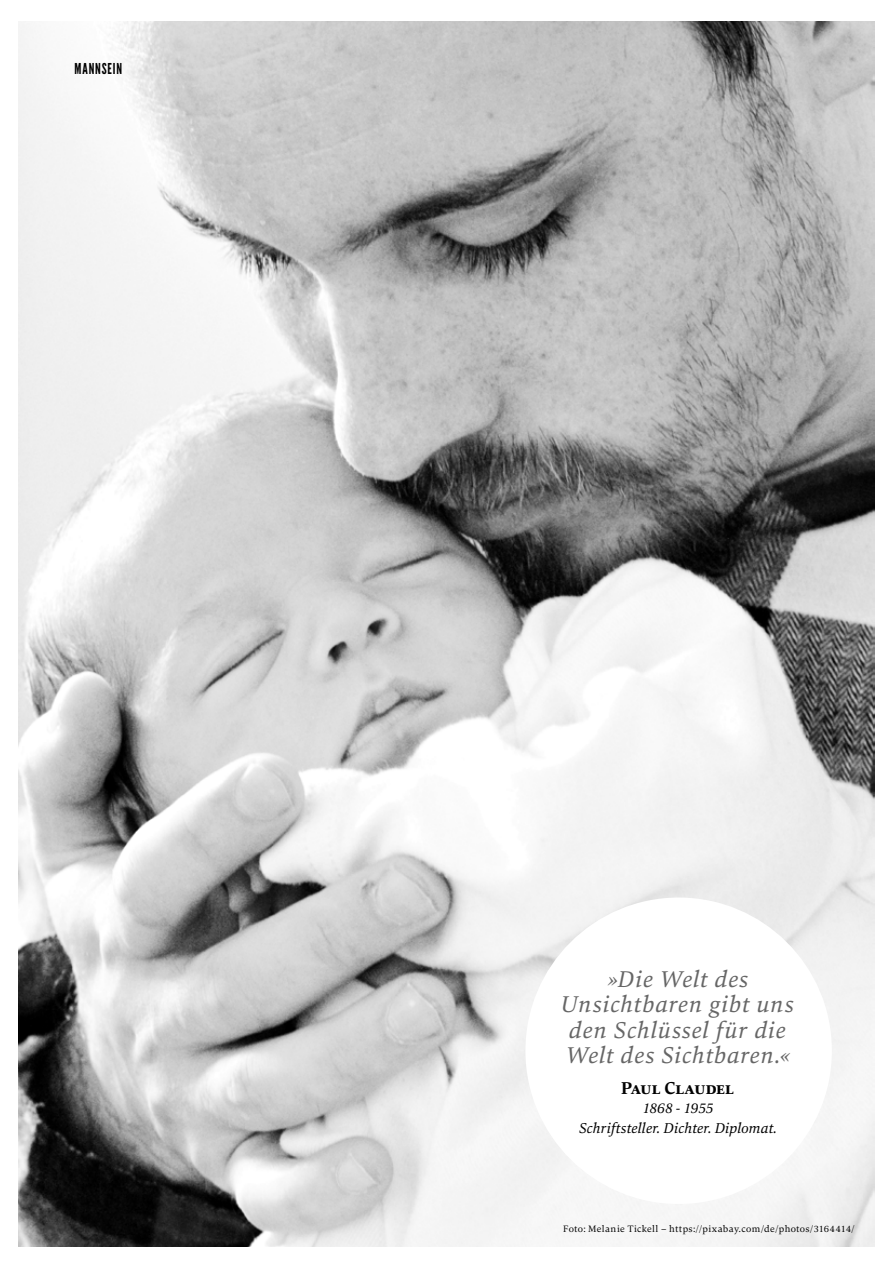
<style>
.page{position:relative;width:893px;height:1263px;background:#fff}
.page>*{position:absolute;margin:0;border:0;box-sizing:border-box;transform-origin:0 0}
.t1{font:italic 24px/25.5px "Carat";letter-spacing:.03em;color:#666;text-align:center;scale:.96 1}
.t2{font:700 18px "Carat";letter-spacing:-.01em;color:#000;scale:.96 1}
.t3{font:italic 15px/19.5px "Carat";letter-spacing:-.005em;color:#000;text-align:center;scale:.96 1}
.t4{font:15px "League Gothic";letter-spacing:.06em;color:#000;scale:.96 1}
.t5{font:9.75px "Carat";letter-spacing:.025em;color:#000}
</style>
<div class="page">
<img style="left:19px;top:21px;width:855px;height:1225px">
<div style="left:525px;top:897px;width:307px;height:307px;background:#fff;border-radius:50%"></div>
<p class="t4" style="left:74px;top:60px;width:51px">MANNSEIN</p>
<p class="t1" style="left:561px;top:966px;width:244px">»Die Welt des<br>Unsichtbaren gibt uns den Schlüssel für die<br>Welt des Sichtbaren.«</p>
<p class="t2" style="left:621px;top:1076px;width:119px">Paul Claudel</p>
<p class="t3" style="left:579px;top:1098px;width:208px">1868 - 1955<br>Schriftsteller. Dichter. Diplomat.</p>
<p class="t5" style="left:563px;top:1223px;width:293px">Foto: Melanie Tickell – https://pixabay.com/de/photos/3164414/</p>
</div>
